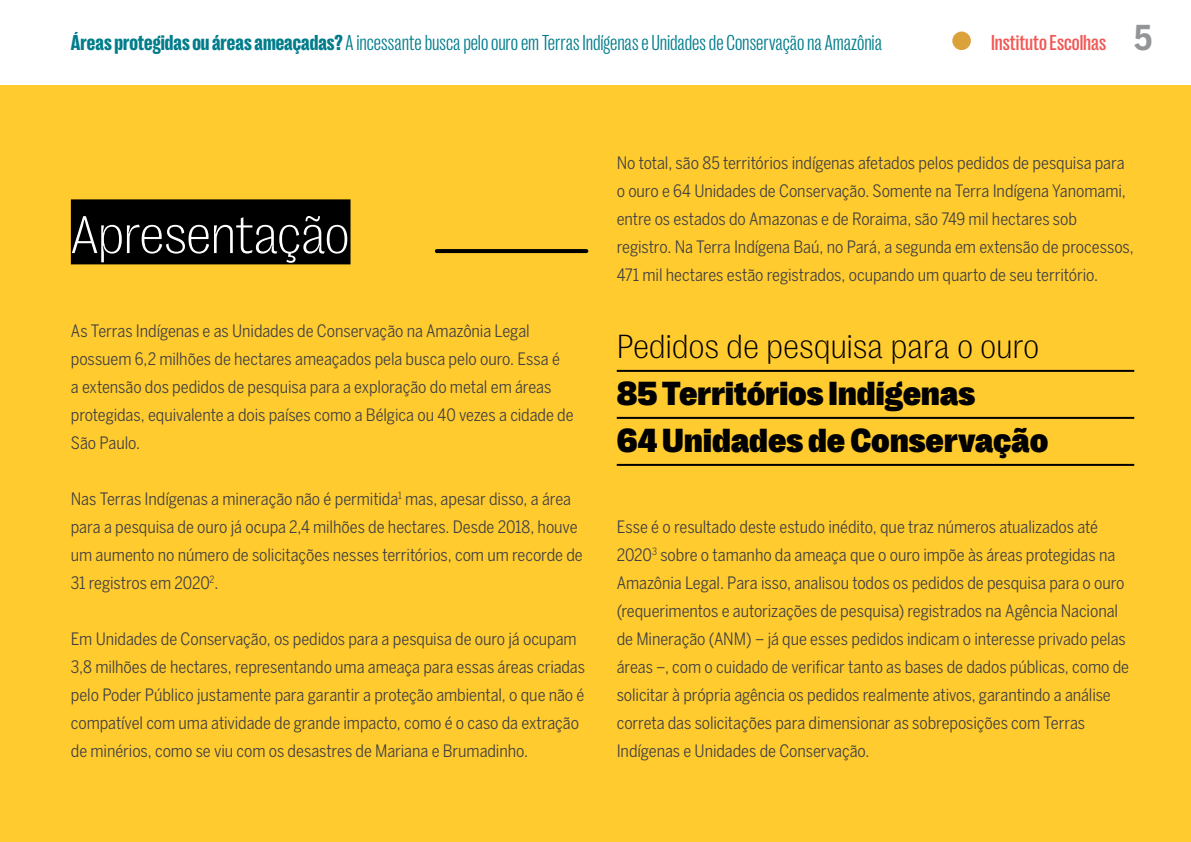
<style>
.page{position:relative;width:1191px;height:842px;background:#fff}
.page>*{position:absolute;margin:0;border:0;box-sizing:border-box;transform-origin:0 0}
.t1{font:54px "Right Grotesk Fine";letter-spacing:-.025em;color:#fff}
.t2{font:900 34px/47px "Right Grotesk";color:#000}
.t3{font:34px "Right Grotesk Fine";letter-spacing:-.01em;color:#000}
.t4{font:300 condensed 22px "Right Grotesk";letter-spacing:-.005em;color:#007c8b}
.t5{font:500 condensed 22px "Right Grotesk";color:#f15854}
.t6{font:17px/28px "Benton Sans Cond";letter-spacing:-.005em;color:#414042}
.s1{font-family:"Right Grotesk Narrow Dark";font-weight:400;font-stretch:normal}
.s2{font-family:"Benton Sans Cond";font-weight:700;font-stretch:normal;font-size:34px;color:#939598}
</style>
<div class="page">
<div style="left:0;top:85px;width:1191px;height:757px;background:#ffcb2e"></div>
<div style="left:952px;top:32px;width:19px;height:18px;background:#dba23a;border-radius:50%"></div>
<div style="left:71px;top:199px;width:279px;height:65px;background:#000"></div>
<svg style="left:437px;top:249px;width:149px;height:4px"></svg>
<hr style="left:617px;top:370px;width:517px;height:2px;background:#000">
<hr style="left:617px;top:417px;width:517px;height:2px;background:#000">
<hr style="left:617px;top:464px;width:517px;height:2px;background:#000">
<p class="t4" style="left:71px;top:31px;width:812px"><span class="s1">Áreas protegidas ou áreas ameaçadas?</span>A incessante busca pelo ouro em Terras Indígenas e Unidades de Conservação na Amazônia</p>
<p class="t5" style="left:991px;top:31px;width:163px">Instituto Escolhas <span class="s2">5</span></p>
<h1 class="t1" style="left:71px;top:205px;width:280px">Apresentação</h1>
<p class="t6" style="left:71px;top:317px;width:504px">As Terras Indígenas e as Unidades de Conservação na Amazônia Legal possuem 6,2 milhões de hectares ameaçados pela busca pelo ouro. Essa é<br>a extensão dos pedidos de pesquisa para a exploração do metal em áreas protegidas, equivalente a dois países como a Bélgica ou 40 vezes a cidade de São Paulo.</p>
<p class="t6" style="left:71px;top:485px;width:513px">Nas Terras Indígenas a mineração não é permitida<sup>1</sup> mas, apesar disso, a área para a pesquisa de ouro já ocupa 2,4 milhões de hectares. Desde 2018, houve um aumento no número de solicitações nesses territórios, com um recorde de 31 registros em 2020<sup>2</sup>.</p>
<p class="t6" style="left:71px;top:625px;width:515px">Em Unidades de Conservação, os pedidos para a pesquisa de ouro já ocupam 3,8 milhões de hectares, representando uma ameaça para essas áreas criadas pelo Poder Público justamente para garantir a proteção ambiental, o que não é compatível com uma atividade de grande impacto, como é o caso da extração de minérios, como se viu com os desastres de Mariana e Brumadinho.</p>
<p class="t6" style="left:617px;top:149px;width:518px">No total, são 85 territórios indígenas afetados pelos pedidos de pesquisa para o ouro e 64 Unidades de Conservação. Somente na Terra Indígena Yanomami, entre os estados do Amazonas e de Roraima, são 749 mil hectares sob registro. Na Terra Indígena Baú, no Pará, a segunda em extensão de processos, 471 mil hectares estão registrados, ocupando um quarto de seu território.</p>
<h2 class="t3" style="left:617px;top:328px;width:424px">Pedidos de pesquisa para o ouro</h2>
<h2 class="t2" style="left:617px;top:369px;width:433px">85 Territórios Indígenas<br>64 Unidades de Conservação</h2>
<p class="t6" style="left:617px;top:513px;width:514px">Esse é o resultado deste estudo inédito, que traz números atualizados até 2020<sup>3</sup> sobre o tamanho da ameaça que o ouro impõe às áreas protegidas na Amazônia Legal. Para isso, analisou todos os pedidos de pesquisa para o ouro (requerimentos e autorizações de pesquisa) registrados na Agência Nacional de Mineração (ANM) – já que esses pedidos indicam o interesse privado pelas áreas –, com o cuidado de verificar tanto as bases de dados públicas, como de solicitar à própria agência os pedidos realmente ativos, garantindo a análise correta das solicitações para dimensionar as sobreposições com Terras Indígenas e Unidades de Conservação.</p>
</div>
